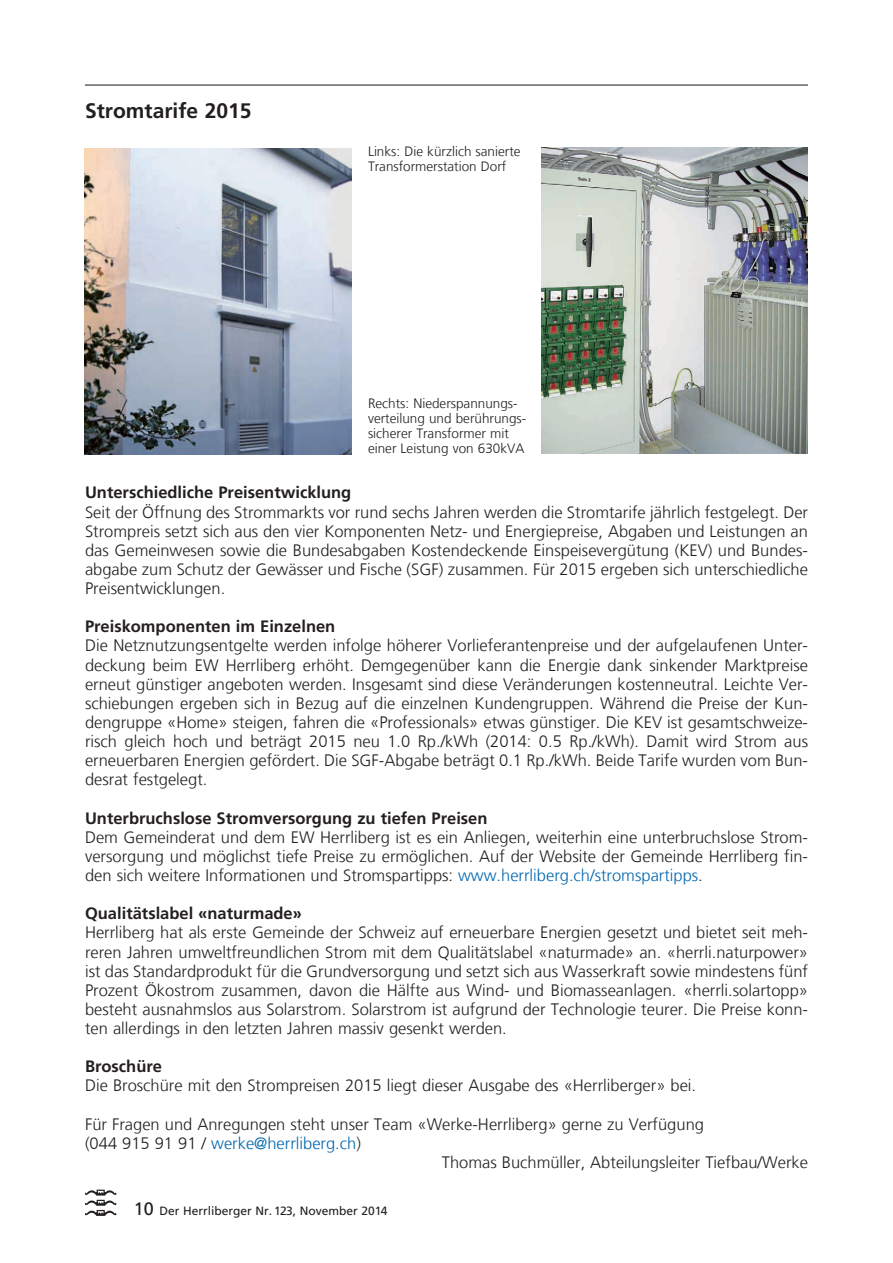
<style>
.page{position:relative;width:893px;height:1263px;background:#fff}
.page>*{position:absolute;margin:0;border:0;box-sizing:border-box;transform-origin:0 0}
.t1{font:700 21px "Frutiger LT Com";color:#231f20}
.t2{font:300 16.5px/19px "Frutiger LT Com";color:#231f20;text-align:justify}
.t3{font:700 16.5px "Frutiger LT Com";color:#231f20}
.t4{font:300 16.5px "Frutiger LT Com";color:#0067af}
.t5{font:300 13.5px/15px "Frutiger LT Com";color:#231f20}
.t6{font:12px "Frutiger LT Com";color:#231f20}
.s1{color:#0067af}
.s2{color:#231f20}
.s3{font-size:18px}
</style>
<div class="page">
<hr style="left:85px;top:85px;width:723px;height:1px;background:#231f20">
<svg style="left:85px;top:1189px;width:31px;height:27px"></svg>
<img style="left:85px;top:148px;width:267px;height:306px">
<img style="left:542px;top:148px;width:266px;height:306px">
<p class="t1" style="left:85px;top:98px;width:168px">Stromtarife 2015</p>
<p class="t5" style="left:368px;top:144px;width:154px">Links: Die kürzlich sanierte<br>Transformerstation Dorf</p>
<p class="t5" style="left:368px;top:396px;width:160px">Rechts: Niederspannungs - verteilung und berührungs - sicherer Transformer mit einer Leistung von 630kVA</p>
<p class="t3" style="left:85px;top:483px;width:268px">Unterschiedliche Preisentwicklung</p>
<p class="t2" style="left:85px;top:502px;width:725px">Seit der Öffnung des Strommarkts vor rund sechs Jahren werden die Stromtarife jährlich festgelegt. Der Strompreis setzt sich aus den vier Komponenten Netz- und Energiepreise, Abgaben und Leistungen an das Gemeinwesen sowie die Bundesabgaben Kostendeckende Einspeisevergütung (KEV) und Bundes&shy;abgabe zum Schutz der Gewässer und Fische (SGF) zusammen. Für 2015 ergeben sich unterschiedliche Preisentwicklungen.</p>
<p class="t3" style="left:85px;top:617px;width:252px">Preiskomponenten im Einzelnen</p>
<p class="t2" style="left:85px;top:636px;width:724px">Die Netznutzungsentgelte werden infolge höherer Vorlieferantenpreise und der aufgelaufenen Unter&shy;deckung beim EW Herrliberg erhöht. Demgegenüber kann die Energie dank sinkender Marktpreise erneut günstiger angeboten werden. Insgesamt sind diese Veränderungen kostenneutral. Leichte Ver&shy;schiebungen ergeben sich in Bezug auf die einzelnen Kundengruppen. Während die Preise der Kun&shy;dengruppe «Home» steigen, fahren die «Professionals» etwas günstiger. Die KEV ist gesamtschweize&shy;risch gleich hoch und beträgt 2015 neu 1.0 Rp./kWh (2014: 0.5 Rp./kWh). Damit wird Strom aus erneuerbaren Energien gefördert. Die SGF-Abgabe beträgt 0.1 Rp./kWh. Beide Tarife wurden vom Bun&shy;desrat festgelegt.</p>
<p class="t3" style="left:85px;top:808px;width:404px">Unterbruchslose Stromversorgung zu tiefen Preisen</p>
<p class="t2" style="left:85px;top:828px;width:724px">Dem Gemeinderat und dem EW Herrliberg ist es ein Anliegen, weiterhin eine unterbruchslose Strom&shy;versorgung und möglichst tiefe Preise zu ermöglichen. Auf der Website der Gemeinde Herrliberg fin&shy;den sich weitere Informationen und Stromspartipps: <span class="s1">www.herrliberg.ch/stromspartipps</span>.</p>
<p class="t3" style="left:85px;top:904px;width:218px">Qualitätslabel «naturmade»</p>
<p class="t2" style="left:85px;top:923px;width:724px">Herrliberg hat als erste Gemeinde der Schweiz auf erneuerbare Energien gesetzt und bietet seit meh&shy;reren Jahren umweltfreundlichen Strom mit dem Qualitätslabel «naturmade» an. «herrli.naturpower» ist das Standardprodukt für die Grundversorgung und setzt sich aus Wasserkraft sowie mindestens fünf Prozent Ökostrom zusammen, davon die Hälfte aus Wind- und Biomasseanlagen. «herrli.solartopp» besteht ausnahmslos aus Solarstrom. Solarstrom ist aufgrund der Technologie teurer. Die Preise konn&shy;ten allerdings in den letzten Jahren massiv gesenkt werden.</p>
<p class="t3" style="left:85px;top:1057px;width:78px">Broschüre</p>
<p class="t2" style="left:85px;top:1076px;width:613px">Die Broschüre mit den Strompreisen 2015 liegt dieser Ausgabe des «Herrliberger» bei.</p>
<p class="t2" style="left:85px;top:1114px;width:620px">Für Fragen und Anregungen steht unser Team «Werke-Herrliberg» gerne zu Verfügung</p>
<p class="t4" style="left:85px;top:1133px;width:277px"><span class="s2">(044 915 91 91 /</span> werke@herrliberg.ch<span class="s2">)</span></p>
<p class="t2" style="left:442px;top:1153px;width:368px">Thomas Buchmüller, Abteilungsleiter Tiefbau/Werke</p>
<p class="t6" style="left:134px;top:1204px;width:255px"><span class="s3">10</span> Der Herrliberger Nr. 123, November 2014</p>
</div>
